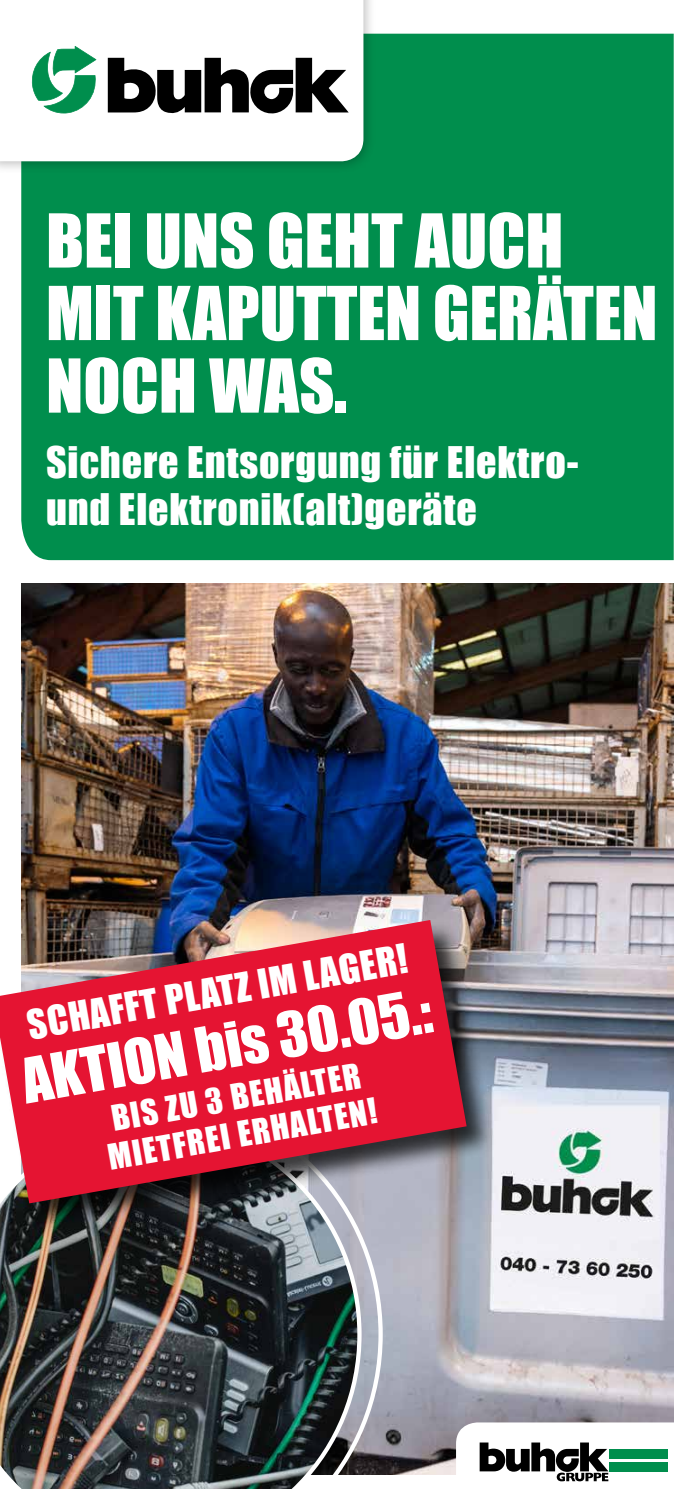
<style>
.page{position:relative;width:695px;height:1489px;background:#fff}
.page>*{position:absolute;margin:0;border:0;box-sizing:border-box;transform-origin:0 0}
.t1{font:68.5px/72.5px "Impact";color:#fff}
.t2{font:57.5px "Impact";color:#fff}
.t3{font:40px/47.5px "Impact";letter-spacing:.02em;color:#fff}
.t4{font:37.5px "Impact";color:#fff}
.t5{font:32.5px/37.5px "Impact";color:#fff;text-align:center}
</style>
<div class="page">
<img style="left:21px;top:583px;width:652px;height:891px">
<div style="left:21px;top:33px;width:653px;height:528px;background:#008e4d"></div>
<div style="left:0;top:0;width:376px;height:174px;background:#000;opacity:.3"></div>
<svg style="left:0;top:0;width:364px;height:162px"></svg>
<svg style="left:456px;top:1422px;width:218px;height:60px"></svg>
<div style="left:609px;top:1461px;width:58px;height:10px;background:#008e4d"></div>
<div style="left:609px;top:1448px;width:58px;height:10px;background:#008e4d"></div>
<svg style="left:108px;top:58px;width:240px;height:55px"></svg>
<svg style="left:32px;top:46px;width:65px;height:67px"></svg>
<img style="left:0;top:1232px;width:382px;height:256px">
<div style="left:0;top:920px;width:495px;height:312px;background:#000;opacity:.75"></div>
<svg style="left:0;top:919px;width:466px;height:284px;background:#c83449"></svg>
<h1 class="t1" style="left:46px;top:203px;width:612px">BEI UNS GEHT AUCH<br>MIT KAPUTTEN GERÄTEN<br>NOCH WAS.</h1>
<p class="t3" style="left:46px;top:437px;width:533px">Sichere Entsorgung für Elektro&shy;und Elektronik(alt)geräte</p>
<p class="t4" style="left:23px;top:996px;width:386px;rotate:-10deg">SCHAFFT PLATZ IM LAGER!</p>
<h2 class="t2" style="left:15px;top:1037px;width:416px;rotate:-10deg">AKTION bis 30.05.:</h2>
<p class="t5" style="left:98px;top:1101px;width:274px;rotate:-10deg">BIS ZU 3 BEHÄLTER<br>MIETFREI ERHALTEN!</p>
</div>
